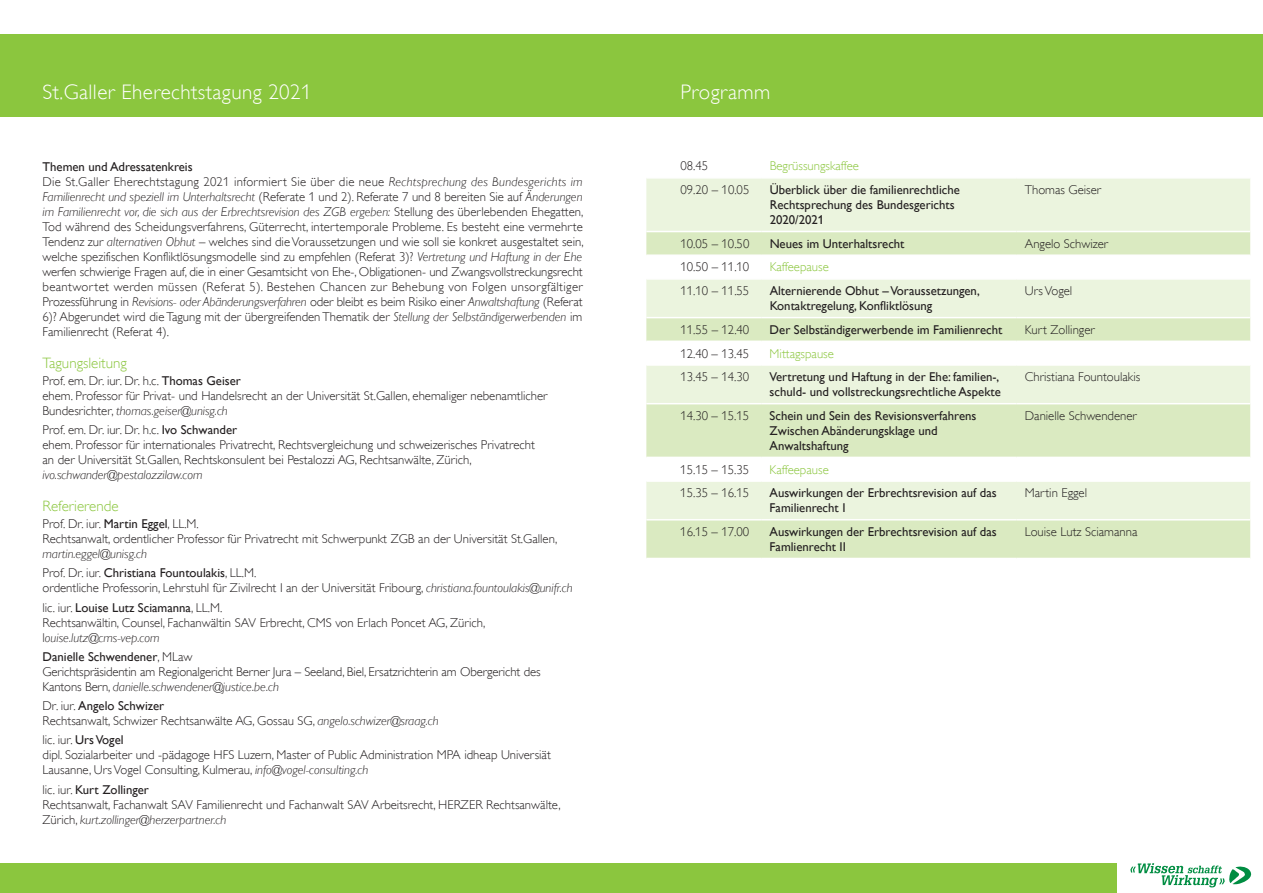
<style>
.page{position:relative;width:1263px;height:893px;background:#fff}
.page>*{position:absolute;margin:0;border:0;box-sizing:border-box;transform-origin:0 0}
.t1{font:300 21px "Gill Alt One";letter-spacing:.02em;color:#fff}
.t2{font:300 15px "Gill Alt One";color:#8bc63e}
.t3{font:300 12.75px/15px "Gill Alt One";color:#231f20}
.t4{font:12.75px/15px "Gill Alt One";color:#231f20}
.t5{font:300 12.75px "Gill Alt One";color:#8bc63e}
.t6{font:italic 300 12.75px "Gill Alt One";color:#231f20}
.s1{font-weight:400}
.s2{font-style:italic}
.s3{font-weight:300;font-style:italic}
.s4{font-weight:300}
</style>
<div class="page">
<div style="left:0;top:863px;width:1116px;height:30px;background:#8bc63e"></div>
<div style="left:0;top:34px;width:1263px;height:83px;background:#8bc63e"></div>
<svg style="left:1130px;top:863px;width:121px;height:24px"></svg>
<div style="left:646px;top:179px;width:604px;height:52px;background:#ebf4de"></div>
<svg style="left:646px;top:232px;width:604px;height:326px;background:#e0eecc"></svg>
<svg style="left:646px;top:256px;width:604px;height:224px"></svg>
<svg style="left:646px;top:318px;width:604px;height:139px;fill:#daeac1"></svg>
<hr style="left:646px;top:254px;width:115px;height:2px;background:#fff">
<hr style="left:761px;top:254px;width:255px;height:2px;background:#fff">
<hr style="left:1016px;top:254px;width:234px;height:2px;background:#fff">
<hr style="left:646px;top:278px;width:115px;height:2px;background:#fff">
<hr style="left:761px;top:278px;width:255px;height:2px;background:#fff">
<hr style="left:1016px;top:278px;width:234px;height:2px;background:#fff">
<hr style="left:646px;top:317px;width:115px;height:1px;background:#fff">
<hr style="left:761px;top:317px;width:255px;height:1px;background:#fff">
<hr style="left:1016px;top:317px;width:234px;height:1px;background:#fff">
<hr style="left:646px;top:341px;width:115px;height:1px;background:#fff">
<hr style="left:761px;top:341px;width:255px;height:1px;background:#fff">
<hr style="left:1016px;top:341px;width:234px;height:1px;background:#fff">
<hr style="left:646px;top:364px;width:115px;height:2px;background:#fff">
<hr style="left:761px;top:364px;width:255px;height:2px;background:#fff">
<hr style="left:1016px;top:364px;width:234px;height:2px;background:#fff">
<hr style="left:646px;top:403px;width:115px;height:1px;background:#fff">
<hr style="left:761px;top:403px;width:255px;height:1px;background:#fff">
<hr style="left:1016px;top:403px;width:234px;height:1px;background:#fff">
<hr style="left:646px;top:457px;width:115px;height:1px;background:#fff">
<hr style="left:761px;top:457px;width:255px;height:1px;background:#fff">
<hr style="left:1016px;top:457px;width:234px;height:1px;background:#fff">
<hr style="left:646px;top:480px;width:115px;height:2px;background:#fff">
<hr style="left:761px;top:480px;width:255px;height:2px;background:#fff">
<hr style="left:1016px;top:480px;width:234px;height:2px;background:#fff">
<hr style="left:646px;top:519px;width:115px;height:1px;background:#fff">
<hr style="left:761px;top:519px;width:255px;height:1px;background:#fff">
<hr style="left:1016px;top:519px;width:234px;height:1px;background:#fff">
<h1 class="t1" style="left:43px;top:79px;width:271px">St.Galler Eherechtstagung 2021</h1>
<p class="t3" style="left:43px;top:159px;width:543px"><span class="s1">Themen und Adressatenkreis<br></span>Die St.Galler Eherechtstagung 2021 informiert Sie über die neue <span class="s2">Rechtsprechung des Bundesgerichts im Familienrecht und speziell im Unterhaltsrecht</span> (Referate 1 und 2). Referate 7 und 8 bereiten Sie auf <span class="s2">Änderungen im Familienrecht vor, die sich aus der Erbrechtsrevision des ZGB ergeben:</span> Stellung des überlebenden Ehegatten, Tod während des Scheidungsverfahrens, Güterrecht, intertemporale Probleme. Es besteht eine vermehrte Tendenz zur <span class="s2">alternativen Obhut</span> – welches sind die Voraussetzungen und wie soll sie konkret ausgestaltet sein, welche spezifischen Konfliktlösungsmodelle sind zu empfehlen (Referat 3)? <span class="s2">Vertretung und Haftung in der Ehe </span>werfen schwierige Fragen auf, die in einer Gesamtsicht von Ehe-, Obligationen- und Zwangsvollstreckungsrecht beantwortet werden müssen (Referat 5). Bestehen Chancen zur Behebung von Folgen unsorgfältiger Prozessführung in <span class="s2">Revisions- oder Abänderungsverfahren</span> oder bleibt es beim Risiko einer <span class="s2">Anwaltshaftung</span> (Referat 6)? Abgerundet wird die Tagung mit der übergreifenden Thematik der <span class="s2">Stellung der Selbständigerwerbenden</span> im Familienrecht (Referat 4).</p>
<p class="t2" style="left:43px;top:354px;width:86px">Tagungsleitung</p>
<p class="t3" style="left:43px;top:373px;width:506px">Prof. em. Dr. iur. Dr. h.c. <span class="s1">Thomas Geiser<br></span>ehem. Professor für Privat- und Handelsrecht an der Universität St.Gallen, ehemaliger nebenamtlicher<br>Bundesrichter, <span class="s2">thomas.geiser@unisg.ch</span></p>
<p class="t3" style="left:43px;top:422px;width:494px">Prof. em. Dr. iur. Dr. h.c. <span class="s1">Ivo Schwander<br></span>ehem. Professor für internationales Privatrecht, Rechtsvergleichung und schweizerisches Privatrecht an der Universität St.Gallen, Rechtskonsulent bei Pestalozzi AG, Rechtsanwälte, Zürich,</p>
<p class="t6" style="left:43px;top:467px;width:162px">ivo.schwander@pestalozzilaw.com</p>
<p class="t2" style="left:43px;top:497px;width:78px">Referierende</p>
<p class="t3" style="left:43px;top:516px;width:516px">Prof. Dr. iur. <span class="s1">Martin Eggel</span>, LL.M.<br>Rechtsanwalt, ordentlicher Professor für Privatrecht mit Schwerpunkt ZGB an der Universität St.Gallen,</p>
<p class="t4" style="left:43px;top:544px;width:215px;line-height:19.2px"><span class="s3">martin.eggel@unisg.ch<br></span><span class="s4">Prof. Dr. iur.</span> Christiana Fountoulakis<span class="s4">, LL.M.</span></p>
<p class="t3" style="left:43px;top:578px;width:532px;line-height:19.2px">ordentliche Professorin, Lehrstuhl für Zivilrecht I an der Universität Fribourg, <span class="s2">christiana.fountoulakis@unifr.ch </span>lic. iur. <span class="s1">Louise Lutz Sciamanna</span>, LL.M.</p>
<p class="t3" style="left:43px;top:615px;width:444px">Rechtsanwältin, Counsel, Fachanwältin SAV Erbrecht, CMS von Erlach Poncet AG, Zürich, l<span class="s2">ouise.lutz@cms-vep.com</span></p>
<p class="t3" style="left:43px;top:649px;width:499px"><span class="s1">Danielle Schwendener</span>, MLaw<br>Gerichtspräsidentin am Regionalgericht Berner Jura – Seeland, Biel, Ersatzrichterin am Obergericht des<br>Kantons Bern, <span class="s2">danielle.schwendener@justice.be.ch</span></p>
<p class="t3" style="left:43px;top:698px;width:398px">Dr. iur. <span class="s1">Angelo Schwizer<br></span>Rechtsanwalt, Schwizer Rechtsanwälte AG, Gossau SG, <span class="s2">angelo.schwizer@sraag.ch</span></p>
<p class="t3" style="left:43px;top:733px;width:510px">lic. iur. <span class="s1">Urs Vogel<br></span>dipl. Sozialarbeiter und -pädagoge HFS Luzern, Master of Public Administration MPA idheap Universiät<br>Lausanne, Urs Vogel Consulting, Kulmerau, <span class="s2">info@vogel-consulting.ch</span></p>
<p class="t3" style="left:43px;top:782px;width:520px">lic. iur. <span class="s1">Kurt Zollinger<br></span>Rechtsanwalt, Fachanwalt SAV Familienrecht und Fachanwalt SAV Arbeitsrecht, HERZER Rechtsanwälte,<br>Zürich, <span class="s2">kurt.zollinger@herzerpartner.ch</span></p>
<h1 class="t1" style="left:680px;top:79px;width:91px">Programm</h1>
<p class="t3" style="left:680px;top:159px;width:29px">08.45</p>
<p class="t5" style="left:770px;top:159px;width:91px">Begrüssungskaffee</p>
<p class="t3" style="left:680px;top:182px;width:70px">09.20 – 10.05</p>
<p class="t4" style="left:770px;top:182px;width:192px">Überblick über die familienrechtliche<br>Rechtsprechung des Bundesgerichts<br>2020/2021</p>
<p class="t3" style="left:1025px;top:182px;width:78px">Thomas Geiser</p>
<p class="t3" style="left:680px;top:236px;width:70px">10.05 – 10.50</p>
<p class="t4" style="left:770px;top:236px;width:136px">Neues im Unterhaltsrecht</p>
<p class="t3" style="left:1025px;top:236px;width:85px">Angelo Schwizer</p>
<p class="t3" style="left:680px;top:260px;width:70px">10.50 – 11.10</p>
<p class="t5" style="left:770px;top:260px;width:61px">Kaffeepause</p>
<p class="t3" style="left:680px;top:283px;width:70px">11.10 – 11.55</p>
<p class="t4" style="left:770px;top:283px;width:212px">Alternierende Obhut – Voraussetzungen,<br>Kontaktregelung, Konfliktlösung</p>
<p class="t3" style="left:1025px;top:283px;width:49px">Urs Vogel</p>
<p class="t3" style="left:680px;top:322px;width:70px">11.55 – 12.40</p>
<p class="t4" style="left:770px;top:322px;width:234px">Der Selbständigerwerbende im Familienrecht</p>
<p class="t3" style="left:1025px;top:322px;width:71px">Kurt Zollinger</p>
<p class="t3" style="left:680px;top:346px;width:70px">12.40 – 13.45</p>
<p class="t5" style="left:770px;top:346px;width:66px">Mittagspause</p>
<p class="t3" style="left:680px;top:369px;width:70px">13.45 – 14.30</p>
<p class="t4" style="left:770px;top:369px;width:233px">Vertretung und Haftung in der Ehe: familien-, schuld- und vollstreckungsrechtliche Aspekte</p>
<p class="t3" style="left:1025px;top:369px;width:117px">Christiana Fountoulakis</p>
<p class="t3" style="left:680px;top:408px;width:70px">14.30 – 15.15</p>
<p class="t4" style="left:770px;top:408px;width:208px">Schein und Sein des Revisionsverfahrens<br>Zwischen Abänderungsklage und<br>Anwaltshaftung</p>
<p class="t3" style="left:1025px;top:408px;width:114px">Danielle Schwendener</p>
<p class="t3" style="left:680px;top:462px;width:70px">15.15 – 15.35</p>
<p class="t5" style="left:770px;top:462px;width:61px">Kaffeepause</p>
<p class="t3" style="left:680px;top:485px;width:70px">15.35 – 16.15</p>
<p class="t4" style="left:770px;top:485px;width:229px">Auswirkungen der Erbrechtsrevision auf das<br>Familienrecht I</p>
<p class="t3" style="left:1025px;top:485px;width:64px">Martin Eggel</p>
<p class="t3" style="left:680px;top:524px;width:70px">16.15 – 17.00</p>
<p class="t4" style="left:770px;top:524px;width:229px">Auswirkungen der Erbrechtsrevision auf das<br>Famlienrecht II</p>
<p class="t3" style="left:1025px;top:524px;width:114px">Louise Lutz Sciamanna</p>
</div>
